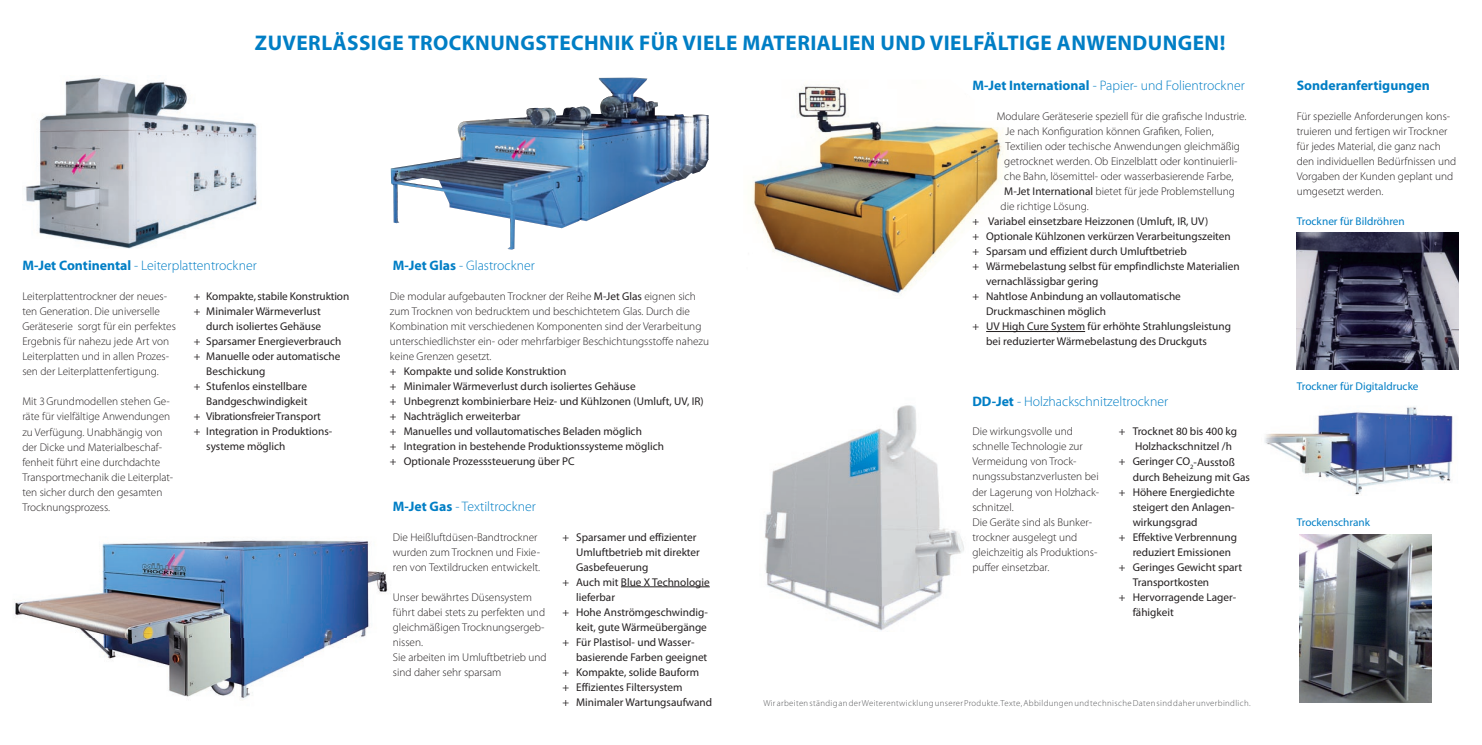
<style>
.page{position:relative;width:1482px;height:745px;background:#fff}
.page>*{position:absolute;margin:0;border:0;box-sizing:border-box;transform-origin:0 0}
.t1{font:700 21.25px "Myriad Pro";letter-spacing:.02em;color:#007ec5}
.t2{font:300 13.75px "Myriad Pro";color:#007ec5}
.t3{font:700 13.75px "Myriad Pro";color:#007ec5}
.t4{font:300 11.25px/15px "Myriad Pro";color:#231f20}
.t5{font:11.25px/15px "Myriad Pro";color:#231f20}
.t6{font:11.25px "Myriad Pro";color:#007ec5}
.t7{font:11.25px "Myriad Pro";letter-spacing:-.02em;color:#231f20}
.t8{font:300 8.75px "Myriad Pro";letter-spacing:.04em;color:#57585a}
.s1{font-weight:700}
.s2{font-weight:400}
</style>
<div class="page">
<hr style="left:621px;top:586px;width:88px;height:1px;background:#231f20">
<img style="left:24px;top:77px;width:233px;height:172px">
<img style="left:752px;top:85px;width:252px;height:209px">
<img style="left:765px;top:405px;width:199px;height:225px">
<img style="left:14px;top:540px;width:374px;height:159px">
<img style="left:391px;top:77px;width:317px;height:172px">
<img style="left:1264px;top:406px;width:189px;height:89px">
<img style="left:1296px;top:232px;width:161px;height:137px">
<hr style="left:986px;top:331px;width:98px;height:1px;background:#231f20">
<img style="left:1299px;top:534px;width:131px;height:168px">
<h1 class="t1" style="left:255px;top:29px;width:971px">ZUVERLÄSSIGE TROCKNUNGSTECHNIK FÜR VIELE MATERIALIEN UND VIELFÄLTIGE ANWENDUNGEN!</h1>
<p class="t2" style="left:22px;top:257px;width:236px"><span class="s1">M-Jet Continental</span> - Leiterplattentrockner</p>
<p class="t4" style="left:22px;top:289px;width:155px">Leiterplattentrockner der neues&shy;ten Generation. Die universelle Geräteserie sorgt für ein perfektes Ergebnis für nahezu jede Art von Leiterplatten und in allen Prozes&shy;sen der Leiterplattenfertigung.</p>
<p class="t4" style="left:22px;top:394px;width:152px">Mit 3 Grundmodellen stehen Ge&shy;räte für vielfältige Anwendungen zu Verfügung. Unabhängig von der Dicke und Materialbeschaf&shy;fenheit führt eine durchdachte<br>Transportmechanik die Leiterplat&shy;ten sicher durch den gesamten<br>Trocknungsprozess.</p>
<p class="t5" style="left:194px;top:289px;width:157px">+ Kompakte, stabile Konstruktion</p>
<p class="t5" style="left:194px;top:304px;width:128px">+ Minimaler Wärmeverlust</p>
<p class="t5" style="left:206px;top:318px;width:116px">durch isoliertes Gehäuse</p>
<p class="t5" style="left:194px;top:333px;width:149px">+ Sparsamer Energieverbrauch</p>
<p class="t5" style="left:194px;top:348px;width:148px">+ Manuelle oder automatische</p>
<p class="t5" style="left:206px;top:363px;width:61px">Beschickung</p>
<p class="t5" style="left:194px;top:378px;width:115px">+ Stufenlos einstellbare</p>
<p class="t5" style="left:206px;top:393px;width:103px">Bandgeschwindigkeit</p>
<p class="t7" style="left:194px;top:409px;width:129px">+ Vibrationsfreier Transport</p>
<p class="t5" style="left:194px;top:423px;width:140px">+ Integration in Produktions-</p>
<p class="t5" style="left:206px;top:438px;width:81px">systeme möglich</p>
<p class="t2" style="left:393px;top:257px;width:143px"><span class="s1">M-Jet Glas</span> - Glastrockner</p>
<p class="t4" style="left:390px;top:289px;width:320px">Die modular aufgebauten Trockner der Reihe <span class="s2">M-Jet Glas</span> eignen sich zum Trocknen von bedrucktem und beschichtetem Glas. Durch die Kombination mit verschiedenen Komponenten sind der Verarbeitung unterschiedlichster ein- oder mehrfarbiger Beschichtungsstoffe nahezu keine Grenzen gesetzt.</p>
<p class="t5" style="left:390px;top:363px;width:315px">+ Kompakte und solide Konstruktion<br>+ Minimaler Wärmeverlust durch isoliertes Gehäuse<br>+ Unbegrenzt kombinierbare Heiz- und Kühlzonen (Umluft, UV, IR) + Nachträglich erweiterbar<br>+ Manuelles und vollautomatisches Beladen möglich<br>+ Integration in bestehende Produktionssysteme möglich<br>+ Optionale Prozesssteuerung über PC</p>
<p class="t2" style="left:393px;top:497px;width:145px"><span class="s1">M-Jet Gas</span> - Textiltrockner</p>
<p class="t4" style="left:393px;top:529px;width:149px">Die Heißluftdüsen-Bandtrockner wurden zum Trocknen und Fixie&shy;ren von Textildrucken entwickelt.</p>
<p class="t4" style="left:393px;top:589px;width:155px">Unser bewährtes Düsensystem führt dabei stets zu perfekten und gleichmäßigen Trocknungsergeb&shy;nissen.<br>Sie arbeiten im Umluftbetrieb und sind daher sehr sparsam</p>
<p class="t5" style="left:562px;top:529px;width:136px">+ Sparsamer und effizienter</p>
<p class="t5" style="left:576px;top:544px;width:125px">Umluftbetrieb mit direkter</p>
<p class="t5" style="left:576px;top:559px;width:74px">Gasbefeuerung</p>
<p class="t5" style="left:562px;top:574px;width:149px">+ Auch mit Blue X Technologie</p>
<p class="t5" style="left:576px;top:589px;width:40px">lieferbar</p>
<p class="t5" style="left:562px;top:604px;width:147px">+ Hohe Anströmgeschwindig-</p>
<p class="t5" style="left:576px;top:619px;width:132px">keit, gute Wärmeübergänge</p>
<p class="t5" style="left:562px;top:634px;width:133px">+ Für Plastisol- und Wasser-</p>
<p class="t5" style="left:576px;top:649px;width:133px">basierende Farben geeignet</p>
<p class="t5" style="left:562px;top:664px;width:138px">+ Kompakte, solide Bauform</p>
<p class="t5" style="left:562px;top:679px;width:122px">+ Effizientes Filtersystem</p>
<p class="t5" style="left:562px;top:694px;width:151px">+ Minimaler Wartungsaufwand</p>
<p class="t2" style="left:972px;top:77px;width:274px"><span class="s1">M-Jet International</span> - Papier- und Folientrockner</p>
<p class="t3" style="left:1296px;top:76px;width:134px">Sonderanfertigungen</p>
<p class="t4" style="left:996px;top:109px;width:251px">Modulare Geräteserie speziell für die grafische Industrie.</p>
<p class="t4" style="left:1005px;top:124px;width:210px">Je nach Konfiguration können Grafiken, Folien,</p>
<p class="t4" style="left:1005px;top:139px;width:236px">Textilien oder techische Anwendungen gleichmäßig</p>
<p class="t4" style="left:1004px;top:154px;width:235px">getrocknet werden. Ob Einzelblatt oder kontinuierli-</p>
<p class="t4" style="left:1004px;top:169px;width:230px">che Bahn, lösemittel- oder wasserbasierende Farbe,</p>
<p class="t4" style="left:1004px;top:184px;width:232px"><span class="s2">M-Jet International</span> bietet für jede Problemstellung</p>
<p class="t4" style="left:1000px;top:199px;width:90px">die richtige Lösung.</p>
<p class="t5" style="left:972px;top:214px;width:237px">+ Variabel einsetzbare Heizzonen (Umluft, IR, UV)</p>
<p class="t5" style="left:972px;top:229px;width:260px">+ Optionale Kühlzonen verkürzen Verarbeitungszeiten</p>
<p class="t5" style="left:972px;top:244px;width:216px">+ Sparsam und effizient durch Umluftbetrieb</p>
<p class="t5" style="left:972px;top:259px;width:269px">+ Wärmebelastung selbst für empfindlichste Materialien</p>
<p class="t5" style="left:986px;top:274px;width:114px">vernachlässigbar gering</p>
<p class="t5" style="left:972px;top:289px;width:210px">+ Nahtlose Anbindung an vollautomatische</p>
<p class="t5" style="left:986px;top:304px;width:121px">Druckmaschinen möglich</p>
<p class="t5" style="left:972px;top:318px;width:260px">+ UV High Cure System für erhöhte Strahlungsleistung</p>
<p class="t5" style="left:986px;top:333px;width:222px">bei reduzierter Wärmebelastung des Druckguts</p>
<p class="t2" style="left:972px;top:392px;width:197px"><span class="s1">DD-Jet</span> - Holzhackschnitzeltrockner</p>
<p class="t4" style="left:972px;top:424px;width:128px">Die wirkungsvolle und schnelle Technologie zur<br>Vermeidung von Trock&shy;nungssubstanzverlusten bei der Lagerung von Holzhack&shy;schnitzel.<br>Die Geräte sind als Bunker&shy;trockner ausgelegt und gleichzeitig als Produktions&shy;puffer einsetzbar.</p>
<p class="t5" style="left:1118px;top:423px;width:120px">+ Trocknet 80 bis 400 kg</p>
<p class="t5" style="left:1134px;top:438px;width:98px">Holzhackschnitzel /h</p>
<p class="t5" style="left:1118px;top:453px;width:117px">+ Geringer CO<sub>2</sub>-Ausstoß</p>
<p class="t5" style="left:1132px;top:469px;width:119px">durch Beheizung mit Gas</p>
<p class="t5" style="left:1118px;top:484px;width:117px">+ Höhere Energiedichte</p>
<p class="t5" style="left:1132px;top:499px;width:103px">steigert den Anlagen-</p>
<p class="t5" style="left:1132px;top:514px;width:66px">wirkungsgrad</p>
<p class="t5" style="left:1118px;top:529px;width:119px">+ Effektive Verbrennung</p>
<p class="t5" style="left:1132px;top:544px;width:100px">reduziert Emissionen</p>
<p class="t5" style="left:1118px;top:559px;width:125px">+ Geringes Gewicht spart</p>
<p class="t5" style="left:1132px;top:574px;width:78px">Transportkosten</p>
<p class="t5" style="left:1118px;top:589px;width:119px">+ Hervorragende Lager-</p>
<p class="t5" style="left:1132px;top:604px;width:43px">fähigkeit</p>
<p class="t8" style="left:763px;top:697px;width:489px">Wir arbeiten ständig an der Weiterentwicklung unserer Produkte. Texte, Abbildungen und technische Daten sind daher unverbindlich.</p>
<p class="t4" style="left:1296px;top:109px;width:161px">Für spezielle Anforderungen kons&shy;truieren und fertigen wir Trockner für jedes Material, die ganz nach den individuellen Bedürfnissen und<br>Vorgaben der Kunden geplant und umgesetzt werden.</p>
<p class="t6" style="left:1296px;top:214px;width:109px">Trockner für Bildröhren</p>
<p class="t6" style="left:1296px;top:379px;width:123px">Trockner für Digitaldrucke</p>
<p class="t6" style="left:1296px;top:514px;width:75px">Trockenschrank</p>
</div>
